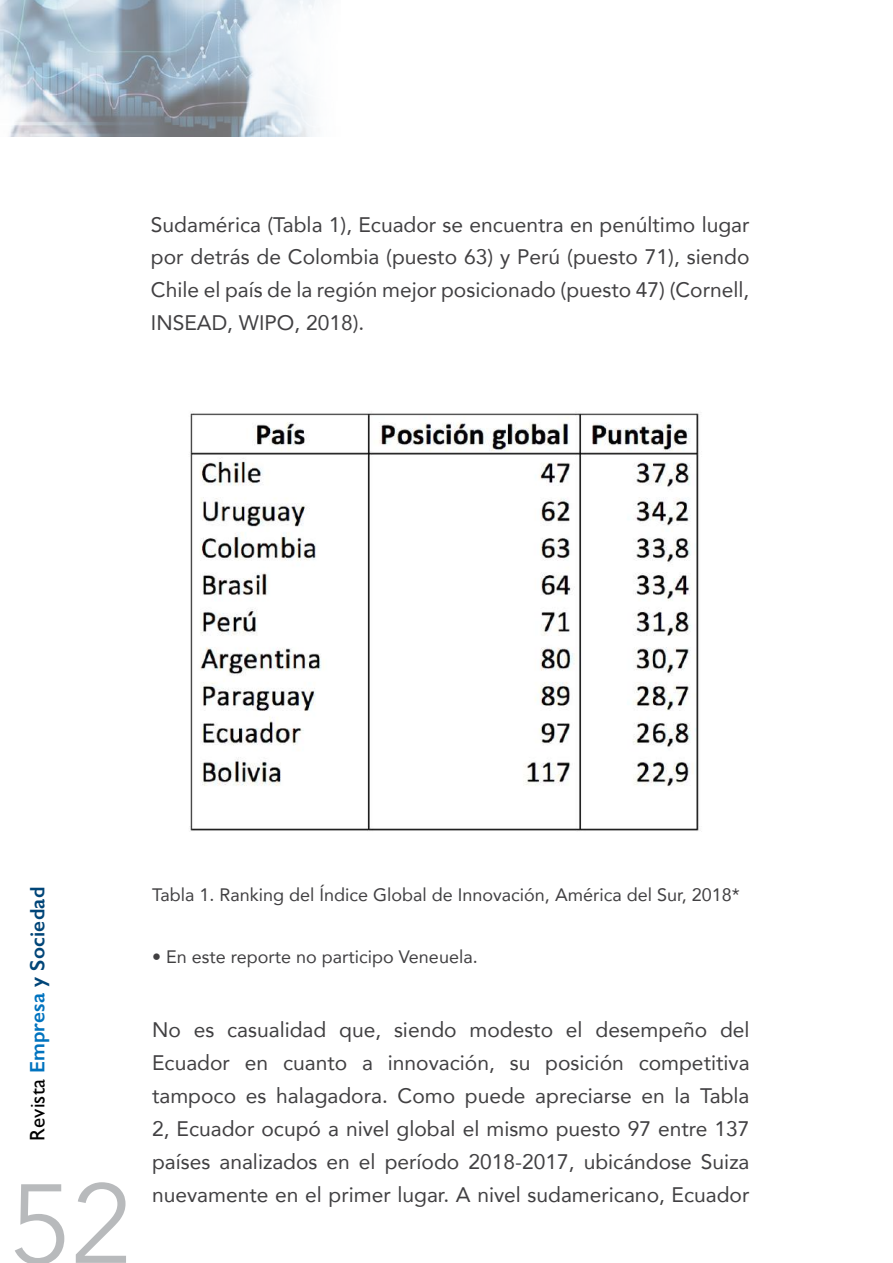
<style>
.page{position:relative;width:893px;height:1263px;background:#fff}
.page>*{position:absolute;margin:0;border:0;box-sizing:border-box;transform-origin:0 0}
.t1{font:111px "Avenir Next";color:#b8babc}
.t2{font:21px/33px "Avenir";color:#414042;text-align:justify}
.t3{font:600 21px "Gill Sans";letter-spacing:.01em;color:#004578}
.t4{font:18px "Avenir";color:#414042}
.s1{font-weight:400;color:#000}
.s2{color:#0073bf}
</style>
<div class="page">
<img style="left:0;top:0;width:315px;height:136px">
<img style="left:189px;top:413px;width:510px;height:418px">
<p class="t2" style="left:151px;top:207px;width:600px">Sudamérica (Tabla 1), Ecuador se encuentra en penúltimo lugar por detrás de Colombia (puesto 63) y Perú (puesto 71), siendo Chile el país de la región mejor posicionado (puesto 47) (Cornell, INSEAD, WIPO, 2018).</p>
<p class="t3" style="left:25px;top:1141px;width:255px;rotate:-90deg"><span class="s1">Revista</span> <span class="s2">Empresa</span> y Sociedad</p>
<h1 class="t1" style="left:9px;top:1130px;width:127px">52</h1>
<p class="t4" style="left:152px;top:881px;width:589px">Tabla 1. Ranking del Índice Global de Innovación, América del Sur, 2018*</p>
<p class="t4" style="left:152px;top:943px;width:327px">• En este reporte no participo Veneuela.</p>
<p class="t2" style="left:152px;top:1013px;width:599px">No es casualidad que, siendo modesto el desempeño del Ecuador en cuanto a innovación, su posición competitiva tampoco es halagadora. Como puede apreciarse en la Tabla 2, Ecuador ocupó a nivel global el mismo puesto 97 entre 137 países analizados en el período 2018-2017, ubicándose Suiza nuevamente en el primer lugar. A nivel sudamericano, Ecuador</p>
</div>
